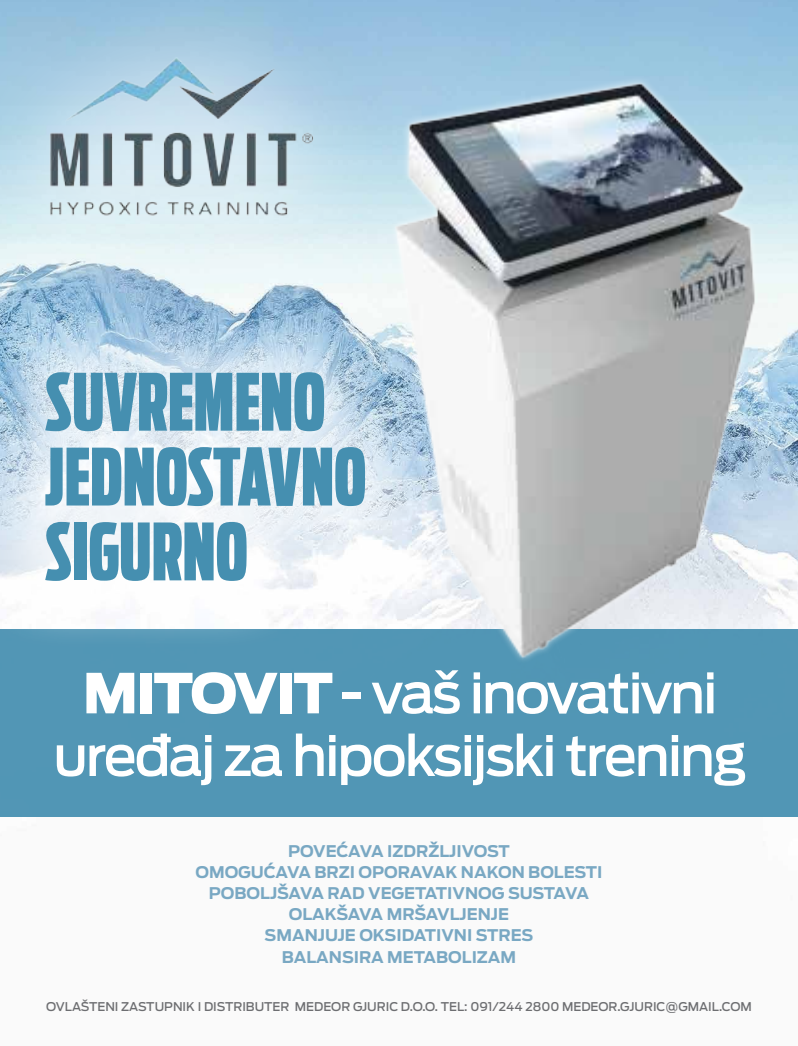
<style>
.page{position:relative;width:798px;height:1046px;background:#fff}
.page>*{position:absolute;margin:0;border:0;box-sizing:border-box;transform-origin:0 0}
.t1{font:900 78.12px/74.8px "Ford Antenna Comp";color:#458fb0}
.t2{font:500 54.62px/62.6px "Antenna";letter-spacing:-.04em;color:#fff;text-align:center}
.t3{font:700 16.25px "Minion Pro";color:#000}
.t4{font:700 16px/21.2px "Antenna";color:#79a8c3;text-align:center}
.t5{font:500 12px "Antenna";color:#6d6e71}
.t6{font:300 condensed 11.25px "DIN Next LT Pro";letter-spacing:.02em;color:#000}
.s1{font-weight:900}
.s2{font-weight:700}
</style>
<div class="page">
<img style="left:402px;top:0;width:395px;height:624px">
<div style="left:0;top:0;width:402px;height:313px;background:#fff;opacity:.75"></div>
<img style="left:39px;top:43px;width:284px;height:182px">
<div style="left:0;top:629px;width:797px;height:188px;background:#5196b5"></div>
<img style="left:360px;top:67px;width:420px;height:593px">
<div style="left:0;top:302px;width:435px;height:349px;background:#fff;opacity:.75"></div>
<h1 class="t1" style="left:45px;top:356px;width:322px">SUVREMENO<br>JEDNOSTAVNO<br>SIGURNO</h1>
<h2 class="t2" style="left:53px;top:661px;width:695px"><span class="s1">MITOVIT</span> - vaš inovativni uređaj za hipoksijski trening</h2>
<p class="t4" style="left:195px;top:840px;width:408px">POVEĆAVA IZDRŽLJIVOST<br>OMOGUĆAVA BRZI OPORAVAK NAKON BOLESTI<br>POBOLJŠAVA RAD VEGETATIVNOG SUSTAVA<br>OLAKŠAVA MRŠAVLJENJE<br>SMANJUJE OKSIDATIVNI STRES<br>BALANSIRA METABOLIZAM</p>
<p class="t5" style="left:46px;top:998px;width:707px">OVLAŠTENI ZASTUPNIK I DISTRIBUTER MEDEOR GJURIC D.O.O. TEL: 091/244 2800 MEDEOR.GJURIC@GMAIL.COM</p>
<p class="t6" style="left:519px;top:1002px;width:157px">236 - veljača 2025.. <span class="s2">LIJEČNIČKE NOVINE</span></p>
<p class="t3" style="left:694px;top:997px;width:18px">45</p>
</div>
